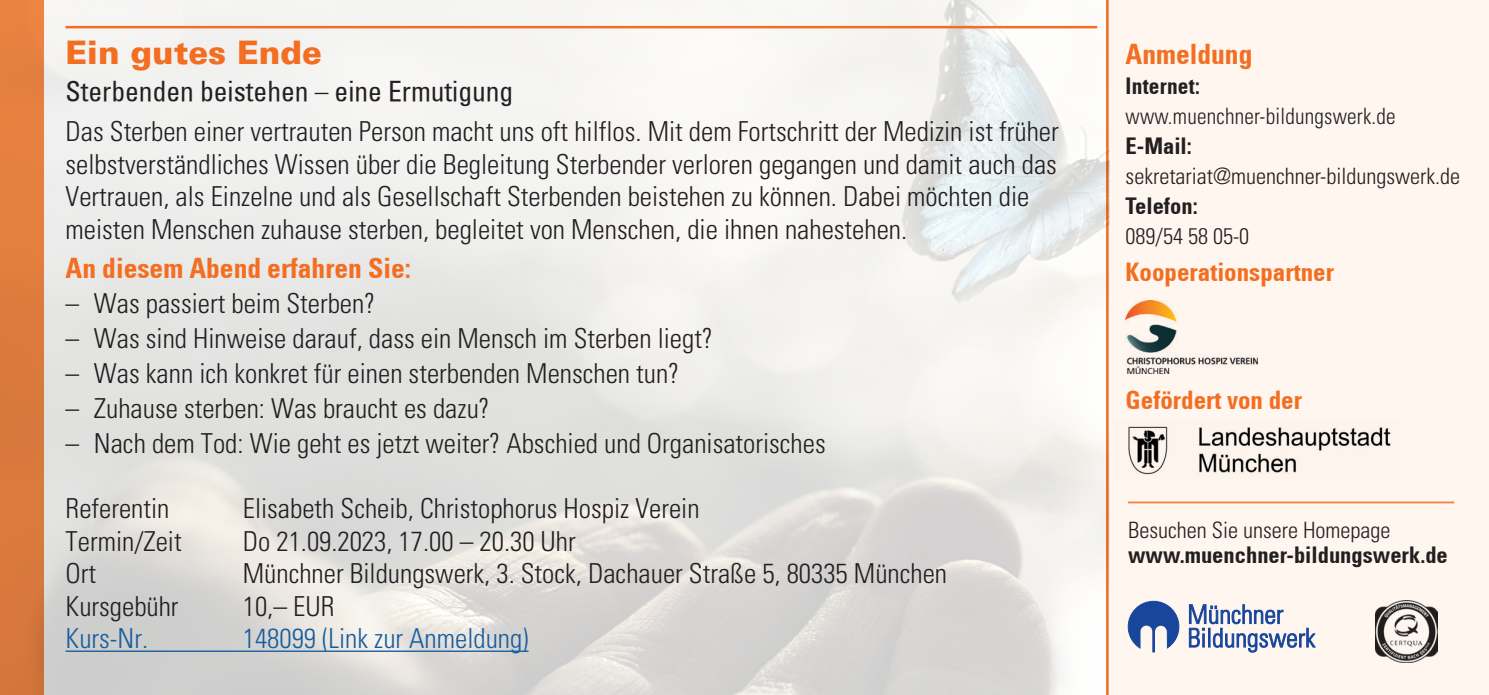
<style>
.page{position:relative;width:1489px;height:695px;background:#fff}
.page>*{position:absolute;margin:0;border:0;box-sizing:border-box;transform-origin:0 0}
.HL_mit_Linie_nach_or{font:900 32.5px "Univers LT";color:#f36e21}
.Fließtext_Block{font:300 condensed 27.5px/32.5px "Univers";color:#231f20}
.SH{font:condensed 27.5px "Univers";color:#231f20}
.Fließtext_Block-2{font:300 condensed 27.5px "Univers";color:#175d9e}
.Fließtext_Block-3{font:700 condensed 27.5px "Univers";color:#f36e21}
.Fließtext_Blocksatz{font:700 condensed 27.5px "Univers";color:#f36e21}
.Fließtext_Blocksatz-2{font:700 condensed 25px "Univers";color:#f36e21}
.Fließtext_Blocksatz-3{font:300 condensed 22.5px "Univers";color:#231f20}
.Fließtext_Blocksatz-4{font:300 condensed 22.5px "Univers";color:#231f20;scale:.95 1}
.Fließtext_Block-4{font:700 condensed 22.5px "Univers";color:#231f20}
.Fließtext_Block-5{font:300 condensed 22.5px "Univers";color:#231f20}
.Fließtext_Blocksatz-5{font:700 condensed 22.5px "Univers";color:#231f20}
.Fließtext_Blocksatz-6{font:700 condensed 22.5px "Univers";color:#231f20;scale:.95 1}
</style>
<div class="page">
<img style="left:44px;top:1px;width:1062px;height:693px">
<div style="left:1107px;top:0;width:381px;height:694px;background:#fef6ef"></div>
<hr style="left:1106px;top:0;width:2px;height:694px;background:#f36e21">
<hr style="left:66px;top:26px;width:1031px;height:2px;background:#f36e21">
<hr style="left:66px;top:650px;width:462px;height:1px;background:#175d9e">
<div style="left:0;top:0;width:44px;height:694px;background:linear-gradient(to bottom,#e98241,#d2753a)"></div>
<img style="left:1125px;top:300px;width:132px;height:73px">
<img style="left:1128px;top:426px;width:263px;height:49px">
<hr style="left:1128px;top:501px;width:325px;height:2px;background:#f68945">
<svg style="left:1127px;top:601px;width:51px;height:51px"></svg>
<svg style="left:1189px;top:604px;width:126px;height:48px"></svg>
<img style="left:1375px;top:600px;width:62px;height:62px">
<p class="HL_mit_Linie_nach_or" style="left:66px;top:32px;width:258px">Ein gutes Ende</p>
<p class="SH" style="left:66px;top:74px;width:449px">Sterbenden beistehen – eine Ermutigung</p>
<p class="Fließtext_Block" style="left:66px;top:115px;width:994px">Das Sterben einer vertrauten Person macht uns oft hilflos. Mit dem Fortschritt der Medizin ist früher selbstverständliches Wissen über die Begleitung Sterbender verloren gegangen und damit auch das Vertrauen, als Einzelne und als Gesellschaft Sterbenden beistehen zu können. Dabei möchten die meisten Menschen zuhause sterben, begleitet von Menschen, die ihnen nahestehen.</p>
<p class="Fließtext_Block-3" style="left:66px;top:251px;width:347px">An diesem Abend erfahren Sie:</p>
<p class="Fließtext_Block" style="left:66px;top:287px;width:311px">– Was passiert beim Sterben?</p>
<p class="Fließtext_Block" style="left:66px;top:322px;width:648px">– Was sind Hinweise darauf, dass ein Mensch im Sterben liegt?</p>
<p class="Fließtext_Block" style="left:66px;top:357px;width:615px">– Was kann ich konkret für einen sterbenden Menschen tun?</p>
<p class="Fließtext_Block" style="left:66px;top:392px;width:425px">– Zuhause sterben: Was braucht es dazu?</p>
<p class="Fließtext_Block" style="left:66px;top:427px;width:761px">– Nach dem Tod: Wie geht es jetzt weiter? Abschied und Organisatorisches</p>
<p class="Fließtext_Block" style="left:66px;top:492px;width:105px">Referentin</p>
<p class="Fließtext_Block" style="left:243px;top:492px;width:458px">Elisabeth Scheib, Christophorus Hospiz Verein</p>
<p class="Fließtext_Block" style="left:66px;top:525px;width:118px">Termin/Zeit</p>
<p class="Fließtext_Block" style="left:243px;top:525px;width:334px">Do 21.09.2023, 17.00 – 20.30 Uhr</p>
<p class="Fließtext_Block" style="left:66px;top:557px;width:32px">Ort</p>
<p class="Fließtext_Block" style="left:243px;top:557px;width:705px">Münchner Bildungswerk, 3. Stock, Dachauer Straße 5, 80335 München</p>
<p class="Fließtext_Block" style="left:66px;top:590px;width:114px">Kursgebühr</p>
<p class="Fließtext_Block" style="left:243px;top:590px;width:93px">10,– EUR</p>
<p class="Fließtext_Block-2" style="left:66px;top:622px;width:84px">Kurs-Nr.</p>
<p class="Fließtext_Block-2" style="left:243px;top:622px;width:287px">148099 (Link zur Anmeldung)</p>
<p class="Fließtext_Blocksatz" style="left:1125px;top:37px;width:128px">Anmeldung</p>
<p class="Fließtext_Blocksatz-6" style="left:1125px;top:72px;width:80px">Internet:</p>
<p class="Fließtext_Blocksatz-4" style="left:1125px;top:102px;width:286px">www.muenchner-bildungswerk.de</p>
<p class="Fließtext_Blocksatz-5" style="left:1125px;top:132px;width:68px">E-Mail:</p>
<p class="Fließtext_Blocksatz-3" style="left:1125px;top:162px;width:336px">sekretariat@muenchner-bildungswerk.de</p>
<p class="Fließtext_Blocksatz-5" style="left:1125px;top:192px;width:74px">Telefon:</p>
<p class="Fließtext_Blocksatz-3" style="left:1125px;top:222px;width:125px">089/54 58 05-0</p>
<p class="Fließtext_Blocksatz-2" style="left:1125px;top:257px;width:210px">Kooperationspartner</p>
<p class="Fließtext_Blocksatz-2" style="left:1125px;top:384px;width:178px">Gefördert von der</p>
<p class="Fließtext_Block-5" style="left:1128px;top:516px;width:264px">Besuchen Sie unsere Homepage</p>
<p class="Fließtext_Block-4" style="left:1128px;top:541px;width:321px">www.muenchner-bildungswerk.de</p>
</div>
